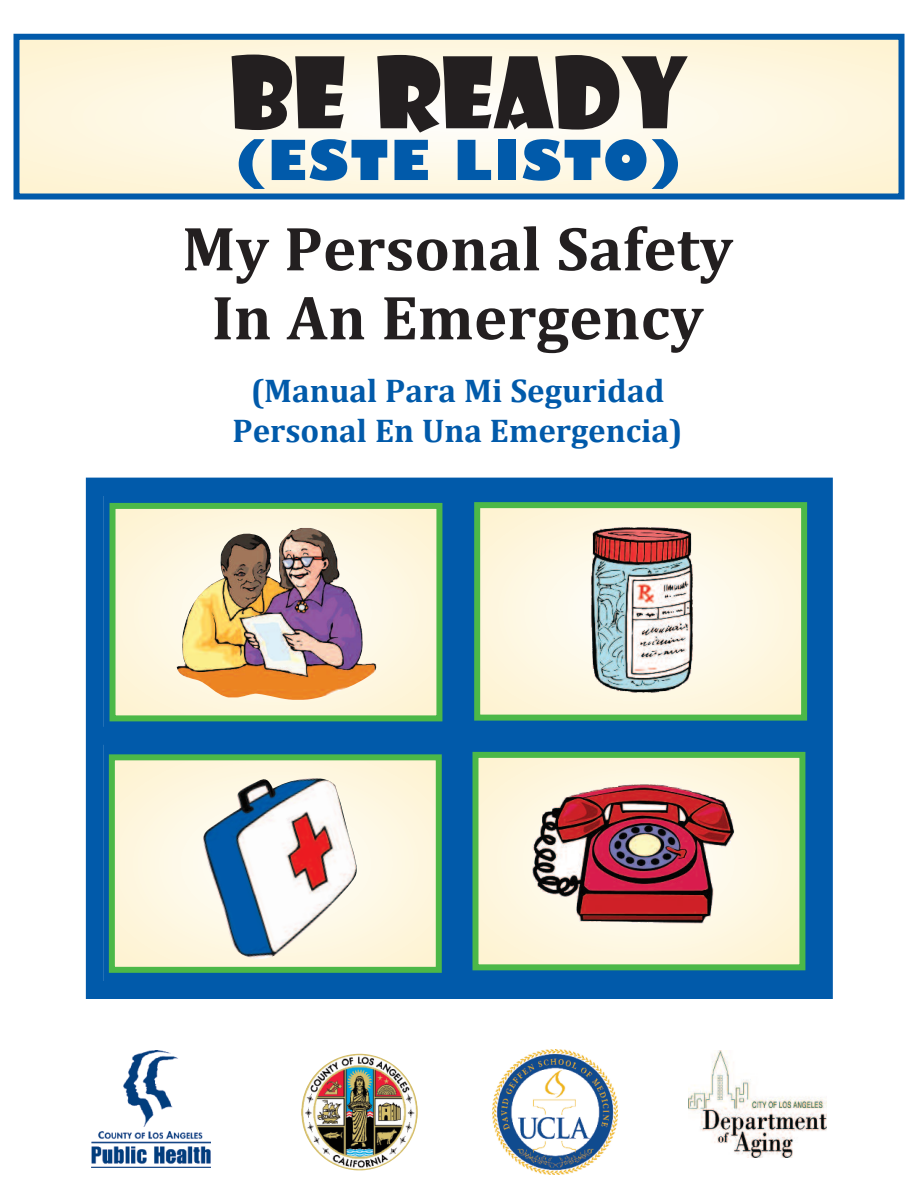
<style>
.page{position:relative;width:918px;height:1188px;background:#fff}
.page>*{position:absolute;margin:0;border:0;box-sizing:border-box;transform-origin:0 0}
.t1{font:96px "Showcard Gothic";color:#231f20}
.t2{font:700 63px/69px "Cambria";color:#231f20;text-align:center}
.t3{font:800 54px "Gill Sans";letter-spacing:.045em;color:#015aaa}
.t4{font:700 33px/39.6px "Cambria";color:#015aaa;text-align:center}
</style>
<div class="page">
<img style="left:492px;top:1049px;width:126px;height:125px">
<div style="left:104px;top:496px;width:711px;height:485px;background:#015aaa"></div>
<div style="left:86px;top:478px;width:747px;height:521px;border:18px solid #015aaa"></div>
<svg style="left:21px;top:41px;width:877px;height:152px"></svg>
<div style="left:14px;top:34px;width:891px;height:166px;border:6px solid #015aaa"></div>
<div style="left:116px;top:509px;width:320px;height:206px;background:#fef6dd"></div>
<div style="left:110px;top:503px;width:332px;height:218px;border:6px solid #4cb848"></div>
<svg style="left:481px;top:509px;width:319px;height:205px;background:#eee9d7"></svg>
<div style="left:474px;top:502px;width:333px;height:219px;border:6px solid #4cb848"></div>
<svg style="left:479px;top:759px;width:319px;height:204px;background:#dfc0b3"></svg>
<div style="left:472px;top:752px;width:333px;height:218px;border:6px solid #4cb848"></div>
<div style="left:115px;top:760px;width:321px;height:207px;background:#fef6de"></div>
<div style="left:109px;top:754px;width:333px;height:219px;border:6px solid #4cb848"></div>
<div style="left:449px;top:478px;width:18px;height:516px;background:#015aaa"></div>
<div style="left:91px;top:727px;width:735px;height:18px;background:#015aaa"></div>
<img style="left:590px;top:527px;width:77px;height:49px">
<img style="left:200px;top:778px;width:158px;height:181px">
<img style="left:532px;top:784px;width:120px;height:60px">
<img style="left:177px;top:528px;width:200px;height:172px">
<img style="left:301px;top:1054px;width:117px;height:116px;border-radius:56px">
<img style="left:92px;top:1051px;width:119px;height:117px">
<img style="left:688px;top:1050px;width:138px;height:107px">
<h1 class="t1" style="left:230px;top:52px;width:460px">BE READY</h1>
<h3 class="t3" style="left:235px;top:126px;width:448px">(ESTE LISTO)</h3>
<h2 class="t2" style="left:182px;top:213px;width:552px">My Personal Safety<br>In An Emergency</h2>
<p class="t4" style="left:232px;top:370px;width:452px">(Manual Para Mi Seguridad<br>Personal En Una Emergencia)</p>
</div>
